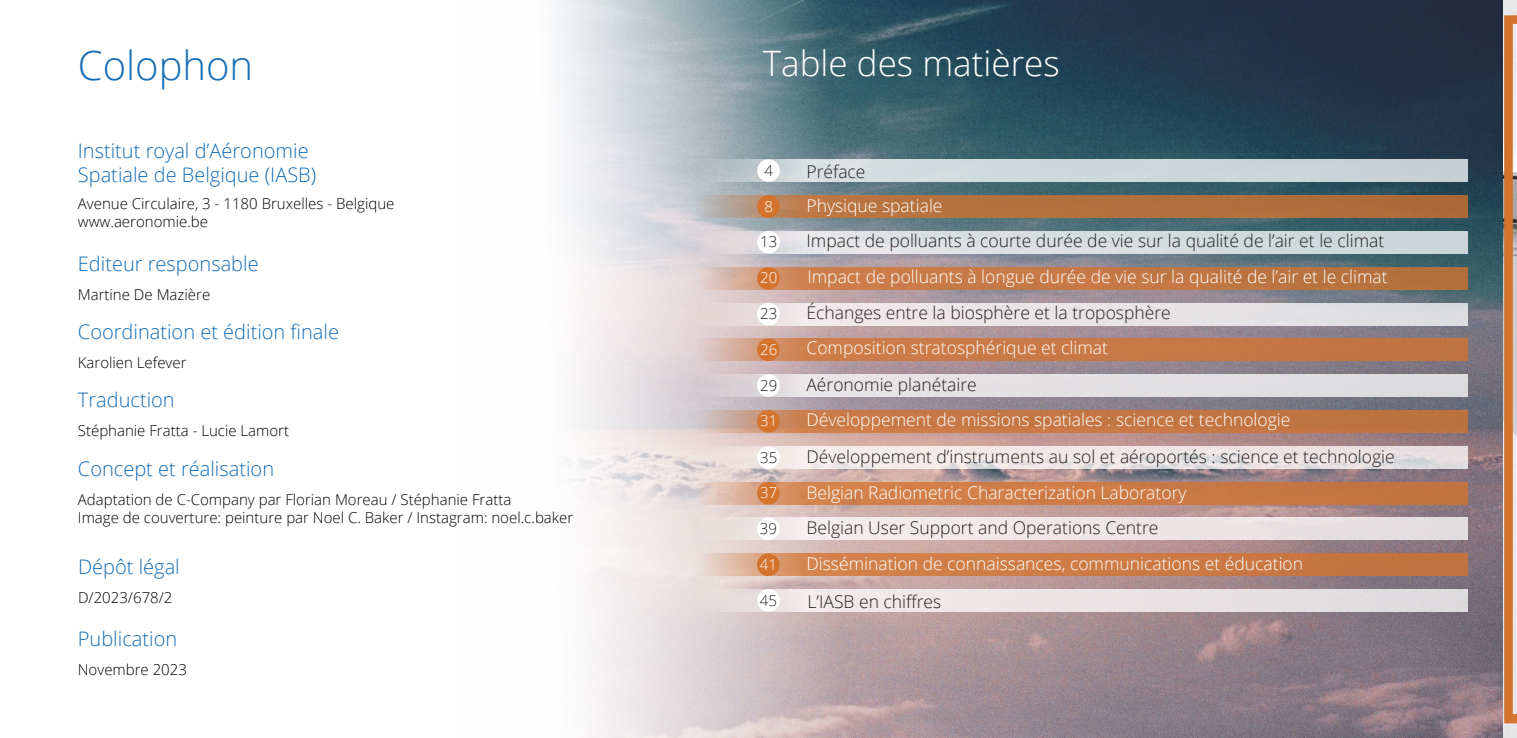
<style>
.page{position:relative;width:1517px;height:738px;background:#fff}
.page>*{position:absolute;margin:0;border:0;box-sizing:border-box;transform-origin:0 0}
.t1{font:300 40px "Open Sans";color:#146db5}
.t2{font:300 35px "Open Sans";color:#fff}
.t3{font:300 20px/24px "Open Sans";color:#146db5}
.t4{font:300 17.5px "Open Sans";color:#fff}
.t5{font:300 17.5px "Open Sans";color:#231f20}
.t6{font:300 15px "Open Sans";color:#000001}
.t7{font:300 15px "Open Sans";color:#231f20}
.t8{font:300 15px "Open Sans";color:#fff}
</style>
<div class="page">
<img style="left:554px;top:0;width:963px;height:737px">
<img style="left:1504px;top:15px;width:13px;height:707px">
<svg style="left:697px;top:159px;width:770px;height:23px;background:#ccd5d8"></svg>
<div style="left:697px;top:231px;width:770px;height:22px;background:linear-gradient(to right,#e6e2e6,#cad7d9)"></div>
<svg style="left:697px;top:302px;width:770px;height:23px;background:#e3dee1"></svg>
<svg style="left:697px;top:374px;width:770px;height:23px;background:#e1dee1"></svg>
<svg style="left:697px;top:445px;width:770px;height:23px;background:#eae1e0"></svg>
<div style="left:697px;top:517px;width:770px;height:23px;background:#eee5e5"></div>
<div style="left:697px;top:588px;width:770px;height:23px;background:#e9e2e3"></div>
<svg style="left:697px;top:195px;width:770px;height:23px;background:#b27445"></svg>
<svg style="left:697px;top:266px;width:770px;height:23px;background:#c07d50"></svg>
<svg style="left:697px;top:338px;width:770px;height:23px;background:#c87d4e"></svg>
<svg style="left:697px;top:410px;width:770px;height:22px;background:#c47b4c"></svg>
<svg style="left:697px;top:481px;width:770px;height:23px;background:#cb8152"></svg>
<svg style="left:697px;top:553px;width:770px;height:22px;background:#cd804f"></svg>
<div style="left:757px;top:159px;width:23px;height:23px;background:#fff;border-radius:50%"></div>
<div style="left:757px;top:231px;width:23px;height:22px;background:#fff;border-radius:50%"></div>
<div style="left:757px;top:302px;width:23px;height:23px;background:#fff;border-radius:50%"></div>
<div style="left:757px;top:374px;width:23px;height:22px;background:#fff;border-radius:50%"></div>
<div style="left:757px;top:446px;width:23px;height:22px;background:#fff;border-radius:50%"></div>
<div style="left:757px;top:517px;width:23px;height:22px;background:#fff;border-radius:50%"></div>
<div style="left:757px;top:588px;width:23px;height:23px;background:#fff;border-radius:50%"></div>
<div style="left:757px;top:195px;width:23px;height:22px;background:#d4732e;border-radius:50%"></div>
<div style="left:757px;top:267px;width:23px;height:22px;background:#d4732e;border-radius:50%"></div>
<div style="left:757px;top:338px;width:23px;height:23px;background:#d4732e;border-radius:50%"></div>
<div style="left:757px;top:409px;width:23px;height:23px;background:#d4732e;border-radius:50%"></div>
<div style="left:757px;top:481px;width:23px;height:23px;background:#d4732e;border-radius:50%"></div>
<div style="left:757px;top:553px;width:23px;height:22px;background:#d4732e;border-radius:50%"></div>
<p class="t1" style="left:78px;top:38px;width:177px">Colophon</p>
<p class="t3" style="left:78px;top:138px;width:240px">Institut royal d’Aéronomie<br>Spatiale de Belgique (IASB)</p>
<p class="t6" style="left:78px;top:193px;width:318px">Avenue Circulaire, 3 - 1180 Bruxelles - Belgique</p>
<p class="t6" style="left:78px;top:211px;width:132px">www.aeronomie.be</p>
<p class="t3" style="left:78px;top:251px;width:182px">Editeur responsable</p>
<p class="t6" style="left:78px;top:284px;width:134px">Martine De Mazière</p>
<p class="t3" style="left:78px;top:319px;width:263px">Coordination et édition finale</p>
<p class="t6" style="left:78px;top:352px;width:110px">Karolien Lefever</p>
<p class="t3" style="left:78px;top:387px;width:98px">Traduction</p>
<p class="t6" style="left:78px;top:420px;width:213px">Stéphanie Fratta - Lucie Lamort</p>
<p class="t3" style="left:78px;top:456px;width:198px">Concept et réalisation</p>
<p class="t6" style="left:78px;top:489px;width:435px">Adaptation de C-Company par Florian Moreau / Stéphanie Fratta</p>
<p class="t6" style="left:78px;top:507px;width:497px">Image de couverture: peinture par Noel C. Baker / Instagram: noel.c.baker</p>
<p class="t3" style="left:78px;top:554px;width:103px">Dépôt légal</p>
<p class="t6" style="left:78px;top:586px;width:96px">D/2023/678/2</p>
<p class="t3" style="left:78px;top:626px;width:101px">Publication</p>
<p class="t6" style="left:78px;top:659px;width:111px">Novembre 2023</p>
<p class="t2" style="left:763px;top:40px;width:298px">Table des matières</p>
<p class="t7" style="left:764px;top:160px;width:10px">4</p>
<p class="t8" style="left:764px;top:196px;width:10px">8</p>
<p class="t7" style="left:760px;top:231px;width:19px">13</p>
<p class="t8" style="left:760px;top:267px;width:19px">20</p>
<p class="t7" style="left:760px;top:303px;width:19px">23</p>
<p class="t8" style="left:760px;top:339px;width:19px">26</p>
<p class="t7" style="left:760px;top:375px;width:19px">29</p>
<p class="t8" style="left:760px;top:410px;width:19px">31</p>
<p class="t7" style="left:760px;top:447px;width:19px">35</p>
<p class="t8" style="left:760px;top:481px;width:19px">37</p>
<p class="t7" style="left:760px;top:518px;width:19px">39</p>
<p class="t8" style="left:760px;top:553px;width:19px">41</p>
<p class="t7" style="left:760px;top:589px;width:19px">45</p>
<p class="t5" style="left:806px;top:159px;width:61px">Préface</p>
<p class="t4" style="left:806px;top:193px;width:138px">Physique spatiale</p>
<p class="t5" style="left:806px;top:228px;width:579px">Impact de polluants à courte durée de vie sur la qualité de l’air et le climat</p>
<p class="t4" style="left:807px;top:264px;width:582px">Impact de polluants à longue durée de vie sur la qualité de l’air et le climat</p>
<p class="t5" style="left:806px;top:300px;width:366px">Échanges entre la biosphère et la troposphère</p>
<p class="t4" style="left:806px;top:336px;width:303px">Composition stratosphérique et climat</p>
<p class="t5" style="left:806px;top:372px;width:172px">Aéronomie planétaire</p>
<p class="t4" style="left:806px;top:407px;width:485px">Développement de missions spatiales : science et technologie</p>
<p class="t5" style="left:806px;top:444px;width:590px">Développement d’instruments au sol et aéroportés : science et technologie</p>
<p class="t4" style="left:806px;top:480px;width:381px">Belgian Radiometric Characterization Laboratory</p>
<p class="t5" style="left:806px;top:515px;width:353px">Belgian User Support and Operations Centre</p>
<p class="t4" style="left:806px;top:551px;width:498px">Dissémination de connaissances, communications et éducation</p>
<p class="t5" style="left:807px;top:589px;width:135px">L’IASB en chiffres</p>
</div>
